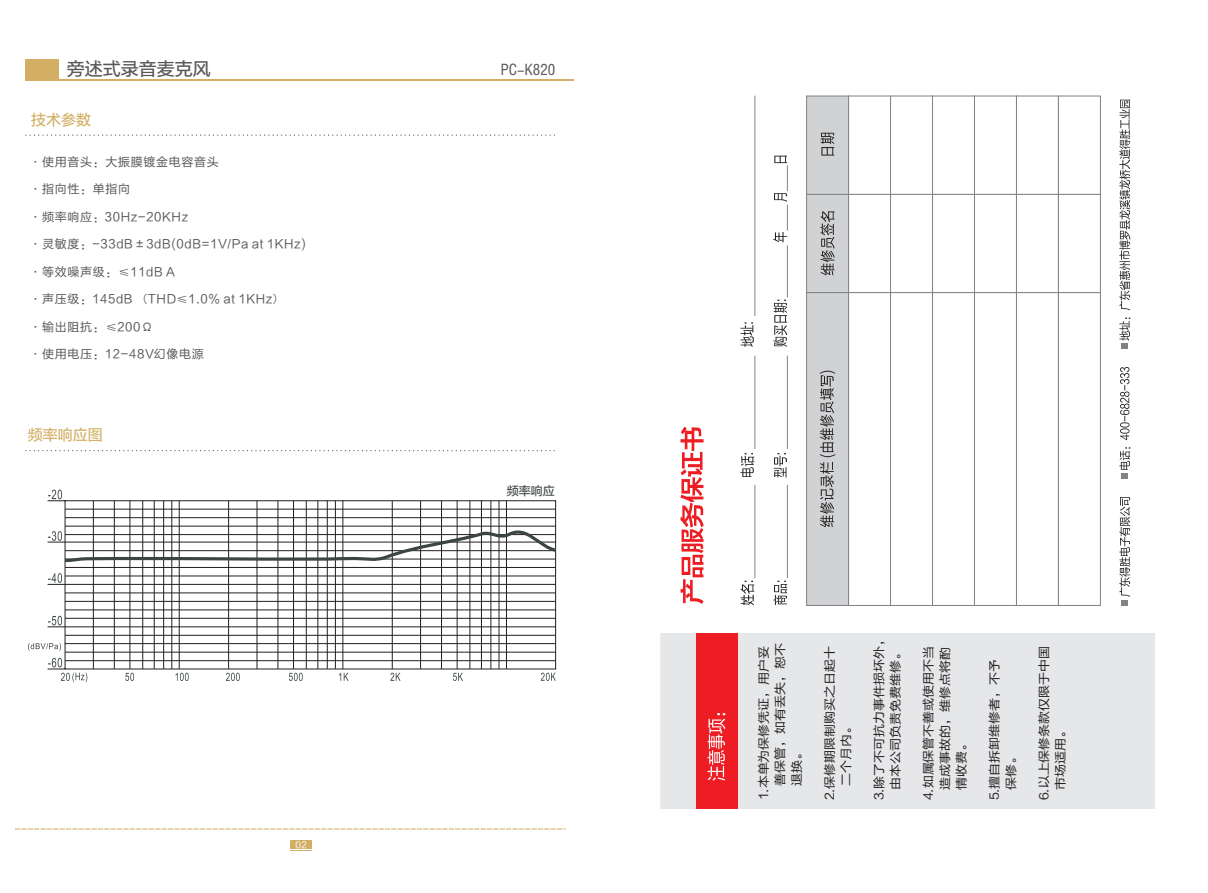
<style>
.page{position:relative;width:1208px;height:893px;background:#fff}
.page>*{position:absolute;margin:0;border:0;box-sizing:border-box;transform-origin:0 0}
.t1{font:18px "FZLTZHUNHK GBK1 0";color:#57585a}
.t2{font:15px "FZLTZHUNHK GBK1 0";color:#d3af66}
.t3{font:15px "FZPHFW GB1 0";color:#57585a}
.t4{font:12px "FZLTHK GBK1 0";letter-spacing:.055em;color:#57585a}
.t5{font:12px/16.5px "FZLTHK GBK1 0";color:#231f20;scale:1.08 1}
.t6{font:12px "FZLTZHUNHK GBK1 0";color:#3c4444}
.t7{font:9px "FZLTZHUNHK GBK1 0";color:#fff}
.s1{font-family:"MS Gothic"}
</style>
<div class="page">
<svg style="left:25px;top:134px;width:530px;height:2px"></svg>
<div style="left:290px;top:839px;width:21px;height:11px;background:#d3af66"></div>
<svg style="left:290px;top:850px;width:22px;height:1px"></svg>
<svg style="left:290px;top:839px;width:21px;height:1px"></svg>
<svg style="left:25px;top:450px;width:530px;height:2px"></svg>
<svg style="left:28px;top:643px;width:19px;height:8px"></svg>
<svg style="left:390px;top:673px;width:10px;height:8px"></svg>
<svg style="left:541px;top:673px;width:15px;height:8px"></svg>
<svg style="left:125px;top:673px;width:9px;height:8px"></svg>
<svg style="left:175px;top:673px;width:14px;height:8px"></svg>
<svg style="left:226px;top:673px;width:14px;height:8px"></svg>
<svg style="left:289px;top:673px;width:14px;height:8px"></svg>
<svg style="left:339px;top:673px;width:9px;height:8px"></svg>
<svg style="left:453px;top:673px;width:10px;height:8px"></svg>
<svg style="left:48px;top:490px;width:14px;height:9px"></svg>
<svg style="left:61px;top:672px;width:26px;height:10px"></svg>
<svg style="left:47px;top:500px;width:509px;height:170px"></svg>
<hr style="left:48px;top:626px;width:507px;height:1px;background:#231f20">
<hr style="left:48px;top:584px;width:507px;height:1px;background:#231f20">
<hr style="left:65px;top:517px;width:490px;height:1px;background:#231f20">
<hr style="left:65px;top:509px;width:490px;height:1px;background:#231f20">
<hr style="left:93px;top:501px;width:1px;height:168px;background:#231f20">
<hr style="left:114px;top:501px;width:1px;height:168px;background:#231f20">
<hr style="left:130px;top:501px;width:1px;height:168px;background:#231f20">
<hr style="left:142px;top:501px;width:1px;height:168px;background:#231f20">
<hr style="left:154px;top:501px;width:1px;height:168px;background:#231f20">
<hr style="left:163px;top:501px;width:1px;height:168px;background:#231f20">
<hr style="left:171px;top:501px;width:1px;height:168px;background:#231f20">
<hr style="left:179px;top:501px;width:1px;height:168px;background:#231f20">
<hr style="left:228px;top:501px;width:1px;height:168px;background:#231f20">
<hr style="left:257px;top:501px;width:1px;height:168px;background:#231f20">
<hr style="left:278px;top:501px;width:1px;height:168px;background:#231f20">
<hr style="left:293px;top:501px;width:1px;height:168px;background:#231f20">
<hr style="left:306px;top:501px;width:1px;height:168px;background:#231f20">
<hr style="left:317px;top:501px;width:1px;height:168px;background:#231f20">
<hr style="left:327px;top:501px;width:1px;height:168px;background:#231f20">
<hr style="left:335px;top:501px;width:1px;height:168px;background:#231f20">
<hr style="left:342px;top:501px;width:1px;height:168px;background:#231f20">
<hr style="left:392px;top:501px;width:1px;height:168px;background:#231f20">
<hr style="left:420px;top:501px;width:1px;height:168px;background:#231f20">
<hr style="left:441px;top:501px;width:1px;height:168px;background:#231f20">
<hr style="left:457px;top:501px;width:1px;height:168px;background:#231f20">
<hr style="left:469px;top:501px;width:1px;height:168px;background:#231f20">
<hr style="left:481px;top:501px;width:1px;height:168px;background:#231f20">
<hr style="left:490px;top:501px;width:1px;height:168px;background:#231f20">
<hr style="left:499px;top:501px;width:1px;height:168px;background:#231f20">
<hr style="left:506px;top:501px;width:1px;height:168px;background:#231f20">
<svg style="left:48px;top:520px;width:509px;height:44px"></svg>
<hr style="left:25px;top:80px;width:548px;height:1px;background:#d3af66">
<div style="left:25px;top:59px;width:34px;height:22px;background:#d3af66"></div>
<svg style="left:15px;top:828px;width:551px;height:2px"></svg>
<svg style="left:1119px;top:100px;width:11px;height:505px"></svg>
<div style="left:1121px;top:473px;width:7px;height:6px;background:#808285"></div>
<div style="left:1121px;top:343px;width:7px;height:6px;background:#808285"></div>
<div style="left:661px;top:633px;width:493px;height:176px;background:#e6e7e9"></div>
<hr style="left:660px;top:633px;width:1px;height:176px;background:#e6e7e9">
<div style="left:696px;top:633px;width:42px;height:176px;background:#ee1d23"></div>
<svg style="left:707px;top:713px;width:18px;height:68px"></svg>
<hr style="left:754px;top:96px;width:1px;height:220px;background:#808285">
<svg style="left:740px;top:156px;width:48px;height:449px"></svg>
<div style="left:806px;top:194px;width:43px;height:99px;background:#d1d2d4;border:1px solid #808285"></div>
<svg style="left:820px;top:211px;width:14px;height:64px"></svg>
<div style="left:806px;top:96px;width:43px;height:99px;background:#d1d2d4;border:1px solid #808285"></div>
<svg style="left:820px;top:133px;width:14px;height:23px"></svg>
<div style="left:806px;top:292px;width:43px;height:314px;background:#d1d2d4;border:1px solid #808285"></div>
<svg style="left:820px;top:371px;width:15px;height:156px"></svg>
<div style="left:848px;top:194px;width:43px;height:99px;background:#fff;border:1px solid #808285"></div>
<div style="left:848px;top:96px;width:43px;height:99px;background:#fff;border:1px solid #808285"></div>
<div style="left:848px;top:292px;width:43px;height:314px;background:#fff;border:1px solid #808285"></div>
<div style="left:890px;top:194px;width:43px;height:99px;background:#fff;border:1px solid #808285"></div>
<div style="left:890px;top:96px;width:43px;height:99px;background:#fff;border:1px solid #808285"></div>
<div style="left:890px;top:292px;width:43px;height:314px;background:#fff;border:1px solid #808285"></div>
<div style="left:932px;top:194px;width:42px;height:99px;background:#fff;border:1px solid #808285"></div>
<div style="left:932px;top:96px;width:42px;height:99px;background:#fff;border:1px solid #808285"></div>
<div style="left:932px;top:292px;width:42px;height:314px;background:#fff;border:1px solid #808285"></div>
<div style="left:974px;top:194px;width:42px;height:99px;background:#fff;border:1px solid #808285"></div>
<div style="left:974px;top:96px;width:42px;height:99px;background:#fff;border:1px solid #808285"></div>
<div style="left:974px;top:292px;width:42px;height:314px;background:#fff;border:1px solid #808285"></div>
<div style="left:1016px;top:194px;width:42px;height:99px;background:#fff;border:1px solid #808285"></div>
<div style="left:1016px;top:96px;width:42px;height:99px;background:#fff;border:1px solid #808285"></div>
<div style="left:1016px;top:292px;width:42px;height:314px;background:#fff;border:1px solid #808285"></div>
<div style="left:1058px;top:194px;width:42px;height:99px;background:#fff;border:1px solid #808285"></div>
<div style="left:1058px;top:96px;width:42px;height:99px;background:#fff;border:1px solid #808285"></div>
<div style="left:1058px;top:292px;width:42px;height:314px;background:#fff;border:1px solid #808285"></div>
<svg style="left:680px;top:427px;width:23px;height:177px"></svg>
<h1 class="t1" style="left:67px;top:59px;width:145px">旁述式录音麦克风</h1>
<p class="t3" style="left:500px;top:61px;width:56px">PC-K820</p>
<p class="t2" style="left:31px;top:112px;width:61px">技术参数</p>
<p class="t4" style="left:29px;top:155px;width:191px">·使用音头：大振膜镀金电容音头</p>
<p class="t4" style="left:29px;top:183px;width:102px">·指向性：单指向</p>
<p class="t4" style="left:29px;top:210px;width:160px">·频率响应：30Hz-20KHz</p>
<p class="t4" style="left:29px;top:238px;width:278px">·灵敏度：-33dB±3dB(0dB=1V/Pa at 1KHz)</p>
<p class="t4" style="left:29px;top:265px;width:147px">·等效噪声级：≤11dB A</p>
<p class="t4" style="left:29px;top:293px;width:256px">·声压级：145dB <span class="s1">（</span>THD≤1.0% at 1KHz<span class="s1">）</span></p>
<p class="t4" style="left:29px;top:320px;width:125px">·输出阻抗：≤200Ω</p>
<p class="t4" style="left:29px;top:348px;width:176px">·使用电压：12-48V幻像电源</p>
<p class="t2" style="left:28px;top:427px;width:76px">频率响应图</p>
<p class="t7" style="left:295px;top:840px;width:13px">02</p>
<p class="t6" style="left:507px;top:484px;width:49px">频率响应</p>
<p class="t5" style="left:755px;top:786px;width:133px;text-indent:-14px;rotate:-90deg">1.本单为保修凭证，用户妥善保管，如有丢失，恕不退换。</p>
<p class="t5" style="left:821px;top:786px;width:131px;text-indent:-14px;rotate:-90deg">2.保修期限制购买之日起十二个月内。</p>
<p class="t5" style="left:871px;top:800px;width:156px;text-align:center;rotate:-90deg">3.除了不可抗力事件损坏外，由本公司负责免费维修。</p>
<p class="t5" style="left:920px;top:790px;width:135px;text-align:justify;text-indent:-11px;rotate:-90deg">4.如属保管不善或使用不当造成事故的，维修点将酌情收费。</p>
<p class="t5" style="left:986px;top:790px;width:122px;text-indent:-11px;rotate:-90deg">5.擅自拆卸维修者，不予保修。</p>
<p class="t5" style="left:1036px;top:790px;width:135px;text-indent:-11px;rotate:-90deg">6.以上保修条款仅限于中国市场适用。</p>
</div>
